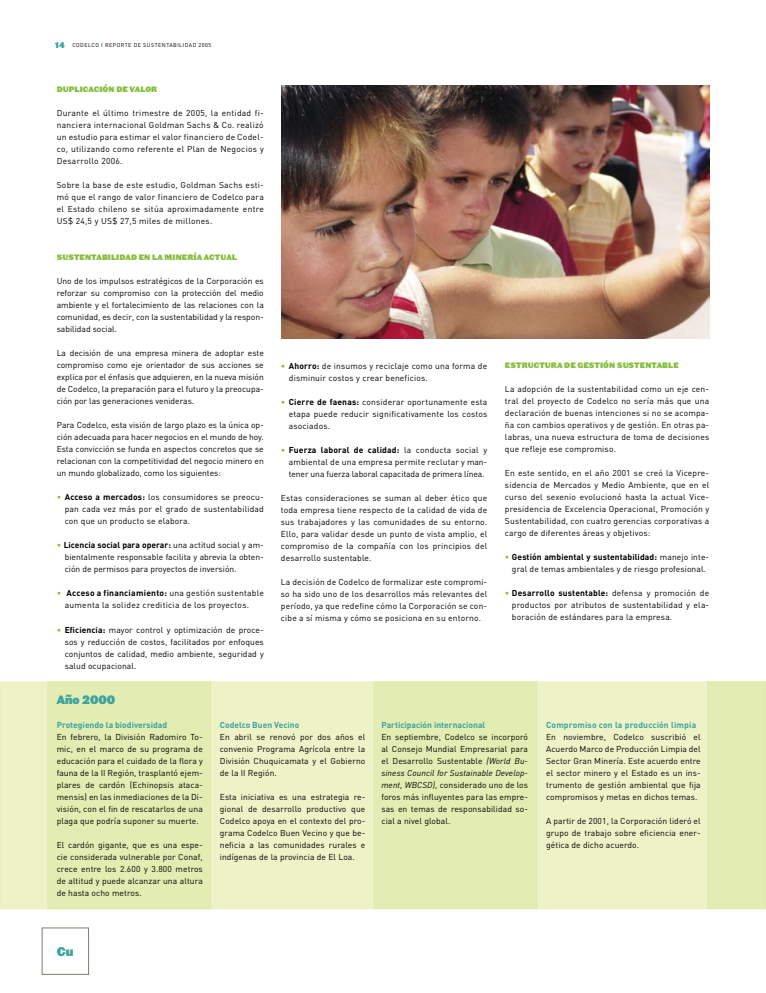
<style>
.page{position:relative;width:766px;height:993px;background:#fff}
.page>*{position:absolute;margin:0;border:0;box-sizing:border-box;transform-origin:0 0}
.t1{font:12px "Leviathan HTF Black";color:#3ba4a0;scale:.9 1}
.t2{font:11.5px "Leviathan HTF Black";color:#3ba4a0;scale:.9 1}
.t3{font:8.5px/12px "DIN";letter-spacing:.01em;color:#000;text-align:justify}
.t4{font:8.5px/12px "DIN";letter-spacing:.03em;color:#000}
.t5{font:700 8.5px "DIN";color:#3ba4a0}
.t6{font:700 8.5px "DIN";letter-spacing:.02em;color:#3ba4a0}
.t7{font:7.5px "Leviathan HTF Black";letter-spacing:.01em;color:#86be3d;scale:.9 1}
.t8{font:5.5px "DIN";letter-spacing:.075em;color:#000}
.s1{font-family:"Leviathan HTF Black";font-size:8px;color:#3ba4a0}
.s2{font-weight:900;color:#3ba4a0}
.s3{color:#86be3d}
.s4{font-weight:700}
.s5{font-style:italic}
</style>
<div class="page">
<div style="left:42px;top:927px;width:47px;height:47px;border:1px solid #827c6b"></div>
<img style="left:281px;top:85px;width:427px;height:253px">
<div style="left:0;top:681px;width:765px;height:227px;background:#eef2c7"></div>
<div style="left:374px;top:681px;width:162px;height:227px;background:#e3ecb2"></div>
<div style="left:373px;top:681px;width:164px;height:227px;border:1px solid #e0eaa9"></div>
<div style="left:48px;top:681px;width:162px;height:227px;background:#e3ecb2"></div>
<div style="left:47px;top:681px;width:164px;height:227px;border:1px solid #e0eaa9"></div>
<div style="left:707px;top:681px;width:58px;height:227px;background:#e3ecb2"></div>
<p class="t8" style="left:55px;top:42px;width:157px"><span class="s1">14</span> CODELCO <span class="s2">I</span> REPORTE DE SUSTENTABILIDAD 2005</p>
<p class="t7" style="left:57px;top:84px;width:113px">DUPLICACIÓN DE VALOR</p>
<p class="t3" style="left:57px;top:107px;width:208px">Durante el último trimestre de 2005, la entidad fi&shy;nanciera internacional Goldman Sachs &amp; Co. realizó un estudio para estimar el valor financiero de Codel&shy;co, utilizando como referente el Plan de Negocios y Desarrollo 2006.</p>
<p class="t3" style="left:57px;top:179px;width:208px">Sobre la base de este estudio, Goldman Sachs esti&shy;mó que el rango de valor financiero de Codelco para el Estado chileno se sitúa aproximadamente entre US$ 24,5 y US$ 27,5 miles de millones.</p>
<p class="t7" style="left:57px;top:252px;width:202px">SUSTENTABILIDAD EN LA MINERÍA ACTUAL</p>
<p class="t3" style="left:57px;top:275px;width:208px">Uno de los impulsos estratégicos de la Corporación es reforzar su compromiso con la protección del medio ambiente y el fortalecimiento de las relaciones con la comunidad, es decir, con la sustentabilidad y la respon&shy;sabilidad social.</p>
<p class="t3" style="left:57px;top:347px;width:208px">La decisión de una empresa minera de adoptar este compromiso como eje orientador de sus acciones se explica por el énfasis que adquieren, en la nueva misión de Codelco, la preparación para el futuro y la preocupa&shy;ción por las generaciones venideras.</p>
<p class="t3" style="left:57px;top:419px;width:208px">Para Codelco, esta visión de largo plazo es la única op&shy;ción adecuada para hacer negocios en el mundo de hoy.<br>Esta convicción se funda en aspectos concretos que se relacionan con la competitividad del negocio minero en un mundo globalizado, como los siguientes:</p>
<p class="t3" style="left:65px;top:491px;width:200px;text-indent:-8px"><span class="s3">•</span> <span class="s4">Acceso a mercados:</span> los consumidores se preocu&shy;pan cada vez más por el grado de sustentabilidad con que un producto se elabora.</p>
<p class="t3" style="left:65px;top:539px;width:200px;text-indent:-8px"><span class="s3">•</span> <span class="s4">Licencia social para operar:</span> una actitud social y am&shy;bientalmente responsable facilita y abrevia la obten&shy;ción de permisos para proyectos de inversión.</p>
<p class="t4" style="left:65px;top:587px;width:200px;text-indent:-8px"><span class="s3">•</span> <span class="s4">Acceso a financiamiento:</span> una gestión sustentable aumenta la solidez crediticia de los proyectos.</p>
<p class="t3" style="left:65px;top:623px;width:200px;text-indent:-8px"><span class="s3">•</span> <span class="s4">Eficiencia:</span> mayor control y optimización de proce&shy;sos y reducción de costos, facilitados por enfoques conjuntos de calidad, medio ambiente, seguridad y salud ocupacional.</p>
<p class="t3" style="left:289px;top:359px;width:200px;text-indent:-8px"><span class="s3">•</span> <span class="s4">Ahorro:</span> de insumos y reciclaje como una forma de disminuir costos y crear beneficios.</p>
<p class="t3" style="left:289px;top:395px;width:200px;text-indent:-8px"><span class="s3">•</span> <span class="s4">Cierre de faenas:</span> considerar oportunamente esta etapa puede reducir significativamente los costos asociados.</p>
<p class="t3" style="left:289px;top:443px;width:200px;text-indent:-8px"><span class="s3">•</span> <span class="s4">Fuerza laboral de calidad:</span> la conducta social y ambiental de una empresa permite reclutar y man&shy;tener una fuerza laboral capacitada de primera línea.</p>
<p class="t3" style="left:281px;top:491px;width:208px">Estas consideraciones se suman al deber ético que toda empresa tiene respecto de la calidad de vida de sus trabajadores y las comunidades de su entorno.<br>Ello, para validar desde un punto de vista amplio, el compromiso de la compañía con los principios del desarrollo sustentable.</p>
<p class="t3" style="left:281px;top:575px;width:208px">La decisión de Codelco de formalizar este compromi&shy;so ha sido uno de los desarrollos más relevantes del período, ya que redefine cómo la Corporación se con&shy;cibe a sí misma y cómo se posiciona en su entorno.</p>
<p class="t7" style="left:505px;top:360px;width:195px">ESTRUCTURA DE GESTIÓN SUSTENTABLE</p>
<p class="t3" style="left:505px;top:382px;width:206px">La adopción de la sustentabilidad como un eje cen&shy;tral del proyecto de Codelco no sería más que una declaración de buenas intenciones si no se acompa&shy;ña con cambios operativos y de gestión. En otras pa&shy;labras, una nueva estructura de toma de decisiones que refleje ese compromiso.</p>
<p class="t3" style="left:505px;top:466px;width:206px">En este sentido, en el año 2001 se creó la Vicepre&shy;sidencia de Mercados y Medio Ambiente, que en el curso del sexenio evolucionó hasta la actual Vice&shy;presidencia de Excelencia Operacional, Promoción y Sustentabilidad, con cuatro gerencias corporativas a cargo de diferentes áreas y objetivos:</p>
<p class="t3" style="left:505px;top:550px;width:206px;text-align:center"><span class="s3">•</span> <span class="s4">Gestión ambiental y sustentabilidad:</span> manejo inte&shy;gral de temas ambientales y de riesgo profesional.</p>
<p class="t3" style="left:512px;top:586px;width:199px;text-indent:-7px"><span class="s3">•</span> <span class="s4">Desarrollo sustentable:</span> defensa y promoción de productos por atributos de sustentabilidad y ela&shy;boración de estándares para la empresa.</p>
<h2 class="t2" style="left:57px;top:691px;width:67px">Año 2000</h2>
<p class="t5" style="left:57px;top:719px;width:112px">Protegiendo la biodiversidad</p>
<p class="t3" style="left:57px;top:730px;width:148px">En febrero, la División Radomiro To&shy;mic, en el marco de su programa de educación para el cuidado de la flora y fauna de la II Región, trasplantó ejem&shy;plares de cardón (Echinopsis ataca&shy;mensis) en las inmediaciones de la Di&shy;visión, con el fin de rescatarlos de una plaga que podría suponer su muerte.</p>
<p class="t3" style="left:57px;top:838px;width:148px">El cardón gigante, que es una espe&shy;cie considerada vulnerable por Conaf, crece entre los 2.600 y 3.800 metros de altitud y puede alcanzar una altura de hasta ocho metros.</p>
<p class="t5" style="left:220px;top:719px;width:81px">Codelco Buen Vecino</p>
<p class="t3" style="left:220px;top:730px;width:147px">En abril se renovó por dos años el convenio Programa Agrícola entre la División Chuquicamata y el Gobierno de la II Región.</p>
<p class="t3" style="left:220px;top:790px;width:147px">Esta iniciativa es una estrategia re&shy;gional de desarrollo productivo que Codelco apoya en el contexto del pro&shy;grama Codelco Buen Vecino y que be&shy;neficia a las comunidades rurales e indígenas de la provincia de El Loa.</p>
<p class="t5" style="left:381px;top:719px;width:105px">Participación internacional</p>
<p class="t3" style="left:381px;top:730px;width:148px">En septiembre, Codelco se incorporó al Consejo Mundial Empresarial para el Desarrollo Sustentable <span class="s5">(World Bu&shy;siness Council for Sustainable Develop&shy;ment, WBCSD)</span>, considerado uno de los foros más influyentes para las empre&shy;sas en temas de responsabilidad so&shy;cial a nivel global.</p>
<p class="t6" style="left:546px;top:719px;width:151px">Compromiso con la producción limpia</p>
<p class="t3" style="left:546px;top:730px;width:156px">En noviembre, Codelco suscribió el Acuerdo Marco de Producción Limpia del Sector Gran Minería. Este acuerdo entre el sector minero y el Estado es un ins&shy;trumento de gestión ambiental que fija compromisos y metas en dichos temas.</p>
<p class="t3" style="left:546px;top:814px;width:156px">A partir de 2001, la Corporación lideró el grupo de trabajo sobre eficiencia ener&shy;gética de dicho acuerdo.</p>
<h1 class="t1" style="left:57px;top:943px;width:20px">Cu</h1>
</div>
